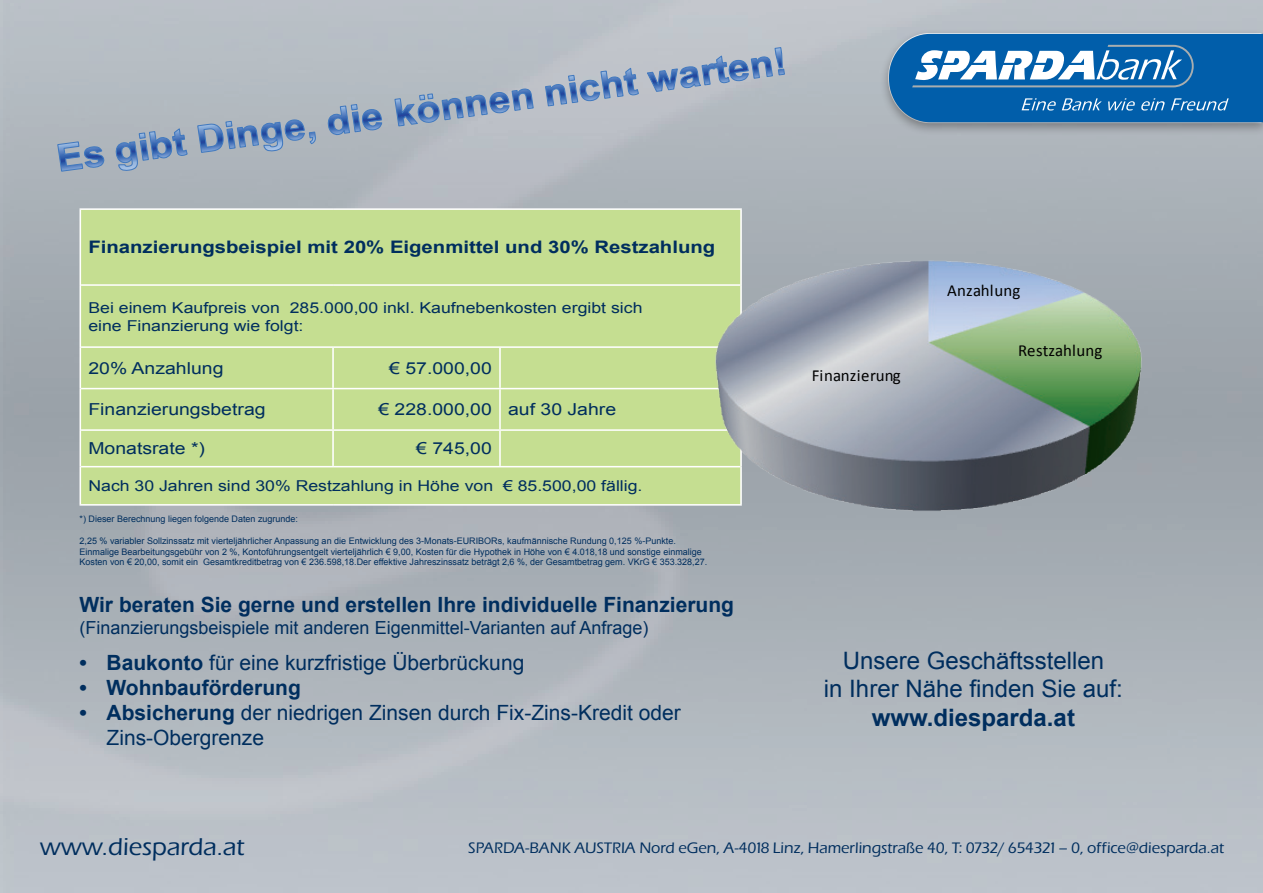
<style>
.page{position:relative;width:1263px;height:893px;background:#fff}
.page>*{position:absolute;margin:0;border:0;box-sizing:border-box;transform-origin:0 0}
.t1{font:24px/28.8px "Arial";color:#002e5e;text-align:center}
.t2{font:700 24px "Eras Light A";color:#002e5e}
.t3{font:700 24px "Arial";color:#002e5e}
.t4{font:21px/25.2px "Arial";color:#002e5e}
.t5{font:700 21px "Arial";color:#002e5e}
.t6{font:18px "Arial";color:#002e5e}
.t7{font:700 17.25px "Arial";color:#002e5e;scale:1.18 1}
.t8{font:16.8px "Calibri";letter-spacing:.01em;color:#000}
.t9{font:16.5px "Arial";color:#002e5e;scale:1.18 1}
.t10{font:15px/18px "Arial";color:#002e5e;scale:1.18 1}
.t11{font:700 15px "Eras Light A";color:#002e5e}
.t12{font:9px/10.8px "Arial";color:#002e5e}
.s1{font-weight:700}
</style>
<div class="page">
<div style="left:879px;top:29px;width:384px;height:106px;background:#231f20;opacity:.39"></div>
<svg style="left:887px;top:32px;width:376px;height:92px;background:#347cb6"></svg>
<svg style="left:57px;top:67px;width:583px;height:105px;background:#a6b1c0"></svg>
<svg style="left:646px;top:46px;width:140px;height:46px;background:#9aabc4"></svg>
<div style="left:81px;top:210px;width:659px;height:294px;background:#c5de91"></div>
<hr style="left:332px;top:348px;width:2px;height:40px;background:#fff">
<hr style="left:499px;top:348px;width:2px;height:40px;background:#fff">
<hr style="left:332px;top:389px;width:2px;height:40px;background:#fff">
<hr style="left:499px;top:389px;width:2px;height:40px;background:#fff">
<hr style="left:332px;top:431px;width:2px;height:35px;background:#fff">
<hr style="left:499px;top:431px;width:2px;height:35px;background:#fff">
<hr style="left:81px;top:346px;width:252px;height:2px;background:#fff">
<hr style="left:333px;top:346px;width:167px;height:2px;background:#fff">
<hr style="left:500px;top:346px;width:240px;height:2px;background:#fff">
<hr style="left:81px;top:388px;width:252px;height:1px;background:#fff">
<hr style="left:333px;top:388px;width:167px;height:1px;background:#fff">
<hr style="left:500px;top:388px;width:240px;height:1px;background:#fff">
<hr style="left:81px;top:429px;width:252px;height:2px;background:#fff">
<hr style="left:333px;top:429px;width:167px;height:2px;background:#fff">
<hr style="left:500px;top:429px;width:240px;height:2px;background:#fff">
<hr style="left:81px;top:466px;width:252px;height:1px;background:#fff">
<hr style="left:333px;top:466px;width:167px;height:1px;background:#fff">
<hr style="left:500px;top:466px;width:240px;height:1px;background:#fff">
<hr style="left:81px;top:284px;width:252px;height:2px;background:#fff">
<hr style="left:333px;top:284px;width:167px;height:2px;background:#fff">
<hr style="left:500px;top:284px;width:240px;height:2px;background:#fff">
<img style="left:711px;top:259px;width:435px;height:255px">
<h3 class="t7" style="left:88px;top:236px;width:533px">Finanzierungsbeispiel mit 20% Eigenmittel und 30% Restzahlung</h3>
<h3 class="t10" style="left:88px;top:298px;width:471px">Bei einem Kaufpreis von 285.000,00 inkl. Kaufnebenkosten ergibt sich eine Finanzierung wie folgt:</h3>
<h3 class="t9" style="left:88px;top:357px;width:116px">20% Anzahlung</h3>
<h3 class="t9" style="left:389px;top:357px;width:89px">€ 57.000,00</h3>
<h3 class="t9" style="left:88px;top:399px;width:152px">Finanzierungsbetrag</h3>
<h3 class="t9" style="left:378px;top:399px;width:203px">€ 228.000,00 auf 30 Jahre</h3>
<h3 class="t9" style="left:88px;top:438px;width:100px">Monatsrate *)</h3>
<h3 class="t9" style="left:416px;top:438px;width:66px">€ 745,00</h3>
<h3 class="t10" style="left:88px;top:477px;width:471px">Nach 30 Jahren sind 30% Restzahlung in Höhe von € 85.500,00 fällig.</h3>
<p class="t12" style="left:80px;top:514px;width:220px">*) Dieser Berechnung liegen folgende Daten zugrunde:</p>
<p class="t12" style="left:80px;top:535px;width:629px">2,25 % variabler Sollzinssatz mit vierteljährlicher Anpassung an die Entwicklung des 3-Monats-EURIBORs, kaufmännische Rundung 0,125 %-Punkte.<br>Einmalige Bearbeitungsgebühr von 2 %, Kontoführungsentgelt vierteljährlich € 9,00, Kosten für die Hypothek in Höhe von € 4.018,18 und sonstige einmalige<br>Kosten von € 20,00, somit ein Gesamtkreditbetrag von € 236.598,18.Der effektive Jahreszinssatz beträgt 2,6 %, der Gesamtbetrag gem. VKrG € 353.328,27.</p>
<h2 class="t5" style="left:80px;top:591px;width:656px">Wir beraten Sie gerne und erstellen Ihre individuelle Finanzierung</h2>
<h3 class="t6" style="left:80px;top:616px;width:570px">(Finanzierungsbeispiele mit anderen Eigenmittel-Varianten auf Anfrage)</h3>
<h2 class="t4" style="left:80px;top:650px;width:446px"><span class="s1">• Baukonto</span> für eine kurzfristige Überbrückung</h2>
<h2 class="t5" style="left:80px;top:674px;width:223px">• Wohnbauförderung</h2>
<h2 class="t4" style="left:107px;top:700px;width:576px;text-indent:-27px"><span class="s1">• Absicherung</span> der niedrigen Zinsen durch Fix-Zins-Kredit oder<br>Zins-Obergrenze</h2>
<h3 class="t8" style="left:947px;top:280px;width:75px">Anzahlung</h3>
<h3 class="t8" style="left:812px;top:365px;width:90px">Finanzierung</h3>
<h3 class="t8" style="left:1018px;top:340px;width:86px">Restzahlung</h3>
<h1 class="t1" style="left:824px;top:646px;width:300px">Unsere Geschäftsstellen<br>in Ihrer Nähe finden Sie auf:</h1>
<h1 class="t3" style="left:872px;top:702px;width:205px">www.diesparda.at</h1>
<h1 class="t2" style="left:40px;top:832px;width:207px">www.diesparda.at</h1>
<h3 class="t11" style="left:468px;top:839px;width:757px">SPARDA-BANK AUSTRIA Nord eGen, A-4018 Linz, Hamerlingstraße 40, T: 0732/ 654321 – 0, office@diesparda.at</h3>
</div>
